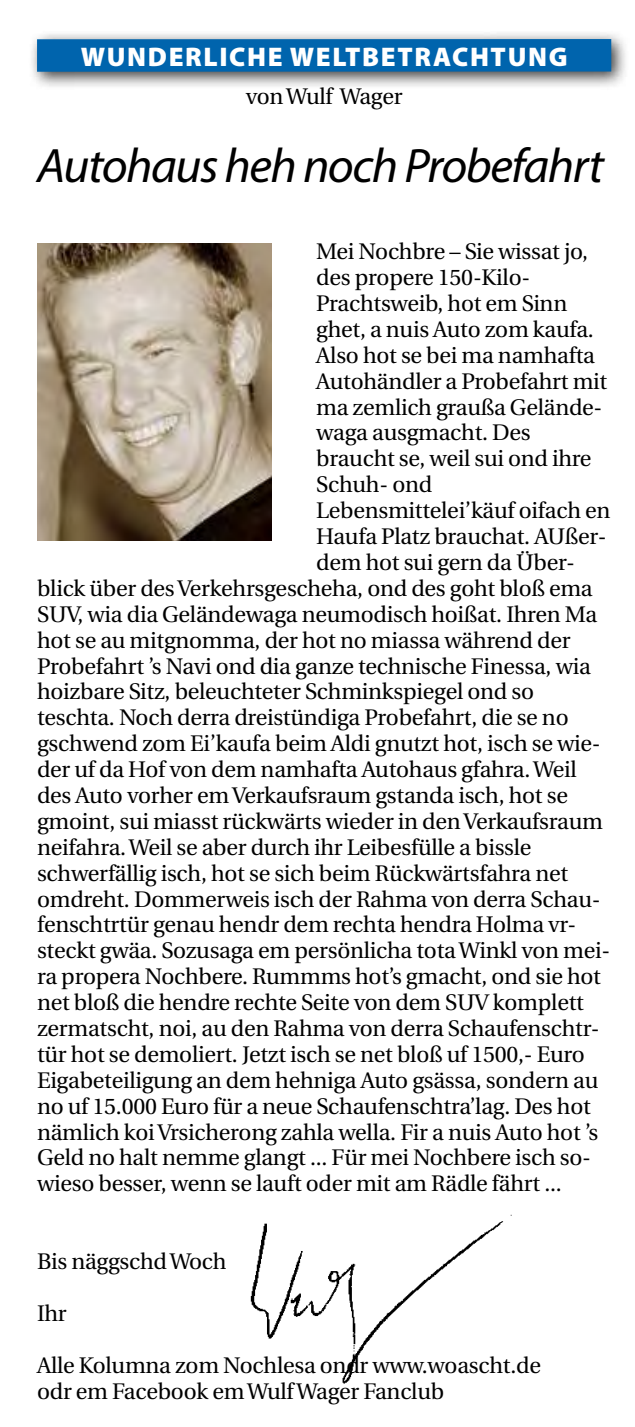
<style>
.page{position:relative;width:635px;height:1427px;background:#fff}
.page>*{position:absolute;margin:0;border:0;box-sizing:border-box;transform-origin:0 0}
.t1{font:italic 48.6px "Myriad Pro";letter-spacing:-.03em;color:#000}
.t2{font:900 27px "Myriad Pro";letter-spacing:.06em;color:#fff}
.t3{font:22.5px/25.9px "Utopia";letter-spacing:-.01em;color:#000}
</style>
<div class="page">
<div style="left:28px;top:30px;width:601px;height:60px;background:#000;opacity:.75"></div>
<div style="left:37px;top:39px;width:574px;height:33px;background:#0064ad"></div>
<img style="left:37px;top:243px;width:234px;height:297px">
<img style="left:250px;top:1214px;width:262px;height:170px">
<p class="t2" style="left:81px;top:39px;width:488px">WUNDERLICHE WELTBETRACHTUNG</p>
<p class="t3" style="left:246px;top:84px;width:158px">von Wulf Wager</p>
<h1 class="t1" style="left:37px;top:135px;width:568px">Autohaus heh noch Probefahrt</h1>
<p class="t3" style="left:316px;top:239px;width:273px">Mei Nochbre – Sie wissat jo,</p>
<p class="t3" style="left:316px;top:265px;width:215px">des propere 150-Kilo-</p>
<p class="t3" style="left:316px;top:291px;width:252px">Prachtsweib, hot em Sinn</p>
<p class="t3" style="left:316px;top:317px;width:279px">ghet, a nuis Auto zom kaufa.</p>
<p class="t3" style="left:316px;top:342px;width:280px">Also hot se bei ma namhafta</p>
<p class="t3" style="left:316px;top:368px;width:292px">Autohändler a Probefahrt mit</p>
<p class="t3" style="left:316px;top:394px;width:288px">ma zemlich graußa Gelände-</p>
<p class="t3" style="left:316px;top:420px;width:216px">waga ausgmacht. Des</p>
<p class="t3" style="left:316px;top:446px;width:277px">braucht se, weil sui ond ihre</p>
<p class="t3" style="left:316px;top:472px;width:117px">Schuh- ond</p>
<p class="t3" style="left:316px;top:498px;width:296px">Lebensmittelei’käuf oifach en</p>
<p class="t3" style="left:316px;top:524px;width:292px">Haufa Platz brauchat. AUßer-</p>
<p class="t3" style="left:316px;top:549px;width:260px">dem hot sui gern da Über-</p>
<p class="t3" style="left:37px;top:575px;width:557px">blick über des Verkehrsgescheha, ond des goht bloß ema</p>
<p class="t3" style="left:37px;top:601px;width:562px">SUV, wia dia Geländewaga neumodisch hoißat. Ihren Ma</p>
<p class="t3" style="left:37px;top:627px;width:535px">hot se au mitgnomma, der hot no miassa während der</p>
<p class="t3" style="left:37px;top:653px;width:555px">Probefahrt ’s Navi ond dia ganze technische Finessa, wia</p>
<p class="t3" style="left:37px;top:679px;width:498px">hoizbare Sitz, beleuchteter Schminkspiegel ond so</p>
<p class="t3" style="left:37px;top:705px;width:533px">teschta. Noch derra dreistündiga Probefahrt, die se no</p>
<p class="t3" style="left:37px;top:731px;width:565px">gschwend zom Ei’kaufa beim Aldi gnutzt hot, isch se wie-</p>
<p class="t3" style="left:37px;top:756px;width:541px">der uf da Hof von dem namhafta Autohaus gfahra. Weil</p>
<p class="t3" style="left:37px;top:782px;width:532px">des Auto vorher em Verkaufsraum gstanda isch, hot se</p>
<p class="t3" style="left:37px;top:808px;width:567px">gmoint, sui miasst rückwärts wieder in den Verkaufsraum</p>
<p class="t3" style="left:37px;top:834px;width:496px">neifahra. Weil se aber durch ihr Leibesfülle a bissle</p>
<p class="t3" style="left:37px;top:860px;width:533px">schwerfällig isch, hot se sich beim Rückwärtsfahra net</p>
<p class="t3" style="left:37px;top:886px;width:565px">omdreht. Dommerweis isch der Rahma von derra Schau-</p>
<p class="t3" style="left:37px;top:912px;width:541px">fenschtrtür genau hendr dem rechta hendra Holma vr-</p>
<p class="t3" style="left:37px;top:938px;width:575px">steckt gwäa. Sozusaga em persönlicha tota Winkl von mei-</p>
<p class="t3" style="left:37px;top:963px;width:565px">ra propera Nochbere. Rummms hot’s gmacht, ond sie hot</p>
<p class="t3" style="left:37px;top:989px;width:548px">net bloß die hendre rechte Seite von dem SUV komplett</p>
<p class="t3" style="left:37px;top:1015px;width:564px">zermatscht, noi, au den Rahma von derra Schaufenschtr-</p>
<p class="t3" style="left:37px;top:1041px;width:549px">tür hot se demoliert. Jetzt isch se net bloß uf 1500,- Euro</p>
<p class="t3" style="left:37px;top:1067px;width:563px">Eigabeteiligung an dem hehniga Auto gsässa, sondern au</p>
<p class="t3" style="left:37px;top:1093px;width:555px">no uf 15.000 Euro für a neue Schaufenschtra’lag. Des hot</p>
<p class="t3" style="left:37px;top:1119px;width:563px">nämlich koi Vrsicherong zahla wella. Fir a nuis Auto hot ’s</p>
<p class="t3" style="left:37px;top:1145px;width:555px">Geld no halt nemme glangt ... Für mei Nochbere isch so-</p>
<p class="t3" style="left:37px;top:1170px;width:526px">wieso besser, wenn se lauft oder mit am Rädle fährt ...</p>
<p class="t3" style="left:37px;top:1248px;width:191px">Bis näggschd Woch</p>
<p class="t3" style="left:37px;top:1300px;width:31px">Ihr</p>
<p class="t3" style="left:37px;top:1352px;width:505px">Alle Kolumna zom Nochlesa ondr www.woascht.de odr em Facebook em Wulf Wager Fanclub</p>
</div>
